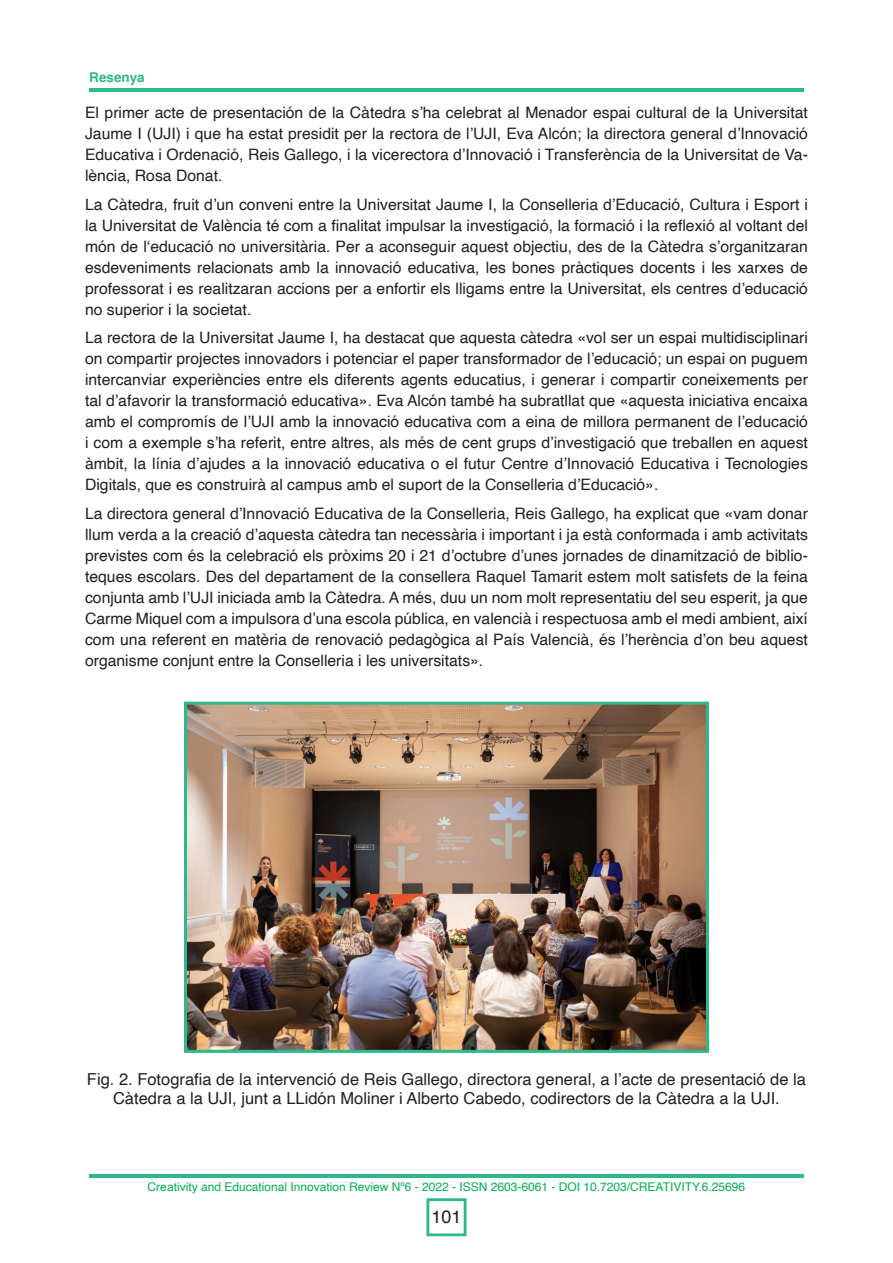
<style>
.page{position:relative;width:893px;height:1263px;background:#fff}
.page>*{position:absolute;margin:0;border:0;box-sizing:border-box;transform-origin:0 0}
.t1{font:18px "Helvetica";color:#231f20}
.texto_imagen{font:16.5px/19px "Helvetica";color:#231f20;text-align:center}
.parrafo{font:15.75px/21px "Helvetica";color:#231f20;text-align:justify}
.título{font:700 13.5px "Helvetica";color:#2db98a}
.t2{font:12px "Helvetica";color:#00b050}
</style>
<div class="page">
<hr style="left:89px;top:1174px;width:715px;height:3px;background:#2db98a">
<hr style="left:89px;top:89px;width:715px;height:3px;background:#2db98a">
<div style="left:426px;top:1198px;width:40px;height:38px;border:3px solid #2db98a"></div>
<img style="left:188px;top:706px;width:517px;height:343px">
<div style="left:184px;top:702px;width:525px;height:351px;border:3px solid #2db98a"></div>
<p class="título" style="left:89px;top:66px;width:57px">Resenya</p>
<p class="parrafo" style="left:85px;top:103px;width:724px">El primer acte de presentación de la Càtedra s’ha celebrat al Menador espai cultural de la Universitat Jaume I (UJI) i que ha estat presidit per la rectora de l’UJI, Eva Alcón; la directora general d’Innovació Educativa i Ordenació, Reis Gallego, i la vicerectora d’Innovació i Transferència de la Universitat de Va&shy;lència, Rosa Donat.</p>
<p class="parrafo" style="left:85px;top:194px;width:724px">La Càtedra, fruit d’un conveni entre la Universitat Jaume I, la Conselleria d’Educació, Cultura i Esport i la Universitat de València té com a finalitat impulsar la investigació, la formació i la reflexió al voltant del món de l‘educació no universitària. Per a aconseguir aquest objectiu, des de la Càtedra s’organitzaran esdeveniments relacionats amb la innovació educativa, les bones pràctiques docents i les xarxes de professorat i es realitzaran accions per a enfortir els lligams entre la Universitat, els centres d’educació no superior i la societat.</p>
<p class="parrafo" style="left:85px;top:328px;width:724px">La rectora de la Universitat Jaume I, ha destacat que aquesta càtedra «vol ser un espai multidisciplinari on compartir projectes innovadors i potenciar el paper transformador de l’educació; un espai on puguem intercanviar experiències entre els diferents agents educatius, i generar i compartir coneixements per tal d’afavorir la transformació educativa». Eva Alcón també ha subratllat que «aquesta iniciativa encaixa amb el compromís de l’UJI amb la innovació educativa com a eina de millora permanent de l’educació i com a exemple s’ha referit, entre altres, als més de cent grups d’investigació que treballen en aquest àmbit, la línia d’ajudes a la innovació educativa o el futur Centre d’Innovació Educativa i Tecnologies Digitals, que es construirà al campus amb el suport de la Conselleria d’Educació».</p>
<p class="parrafo" style="left:85px;top:503px;width:724px">La directora general d’Innovació Educativa de la Conselleria, Reis Gallego, ha explicat que «vam donar llum verda a la creació d’aquesta càtedra tan necessària i important i ja està conformada i amb activitats previstes com és la celebració els pròxims 20 i 21 d’octubre d’unes jornades de dinamització de biblio&shy;teques escolars. Des del departament de la consellera Raquel Tamarit estem molt satisfets de la feina conjunta amb l’UJI iniciada amb la Càtedra. A més, duu un nom molt representatiu del seu esperit, ja que Carme Miquel com a impulsora d’una escola pública, en valencià i respectuosa amb el medi ambient, així com una referent en matèria de renovació pedagògica al País Valencià, és l’herència d’on beu aquest organisme conjunt entre la Conselleria i les universitats».</p>
<p class="texto_imagen" style="left:87px;top:1070px;width:721px">Fig. 2. Fotografia de la intervenció de Reis Gallego, directora general, a l’acte de presentació de la<br>Càtedra a la UJI, junt a LLidón Moliner i Alberto Cabedo, codirectors de la Càtedra a la UJI.</p>
<p class="t2" style="left:148px;top:1178px;width:599px">Creativity and Educational Innovation Review Nº6 - 2022 - ISSN 2603-6061 - DOI 10.7203/CREATIVITY.6.25696</p>
<p class="t1" style="left:431px;top:1203px;width:32px">101</p>
</div>
